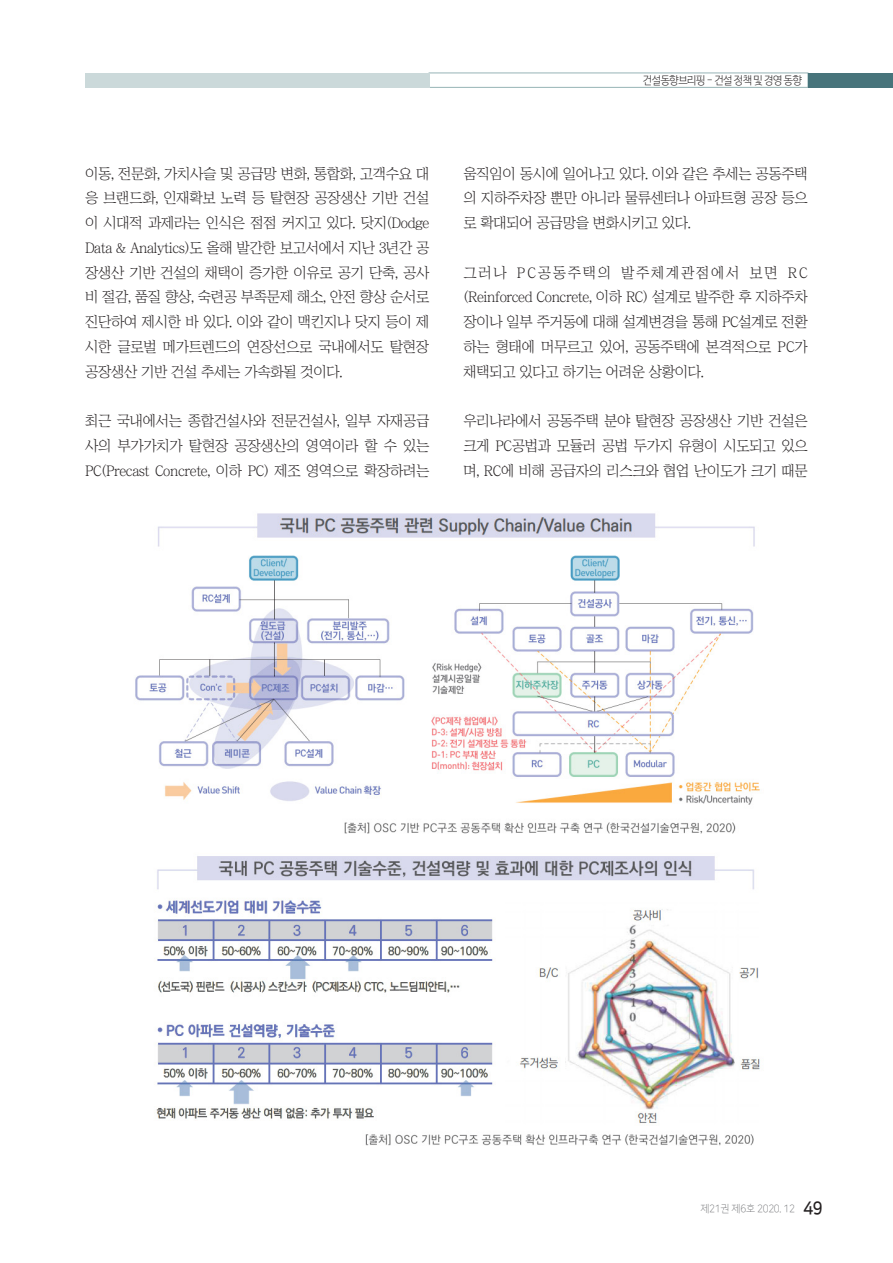
<style>
.page{position:relative;width:893px;height:1263px;background:#fff}
.page>*{position:absolute;margin:0;border:0;box-sizing:border-box;transform-origin:0 0}
.본문{font:14.7px/24.8px "Chosunilbo NM";letter-spacing:-.025em;color:#231f20;text-align:justify}
.정규{font:300 11.25px "Nanum Barun Gothic";letter-spacing:-.045em;color:#231f20;scale:.93 1}
.정규-2{font:10.5px "Nanum Square L";letter-spacing:-.025em;color:#6c6d70;scale:.95 1}
.s1{font-family:"Nanum Square B";font-size:18px;color:#231f20}
</style>
<div class="page">
<div style="left:429px;top:73px;width:379px;height:15px;border:1px solid #97b4b6"></div>
<div style="left:808px;top:73px;width:85px;height:15px;background:#47747b"></div>
<div style="left:85px;top:73px;width:345px;height:15px;background:#cbd9da"></div>
<img style="left:156px;top:856px;width:604px;height:290px">
<img style="left:135px;top:513px;width:625px;height:321px">
<p class="본문" style="left:85px;top:161px;width:346px">이동, 전문화, 가치사슬 및 공급망 변화, 통합화, 고객수요 대 응 브랜드화, 인재확보 노력 등 탈현장 공장생산 기반 건설 이 시대적 과제라는 인식은 점점 커지고 있다. 닷지(Dodge Data &amp; Analytics)도 올해 발간한 보고서에서 지난 3년간 공 장생산 기반 건설의 채택이 증가한 이유로 공기 단축, 공사 비 절감, 품질 향상, 숙련공 부족문제 해소, 안전 향상 순서로 진단하여 제시한 바 있다. 이와 같이 맥킨지나 닷지 등이 제 시한 글로벌 메가트렌드의 연장선으로 국내에서도 탈현장 공장생산 기반 건설 추세는 가속화될 것이다.</p>
<p class="본문" style="left:85px;top:408px;width:346px">최근 국내에서는 종합건설사와 전문건설사, 일부 자재공급 사의 부가가치가 탈현장 공장생산의 영역이라 할 수 있는 PC(Precast Concrete, 이하 PC) 제조 영역으로 확장하려는</p>
<p class="정규" style="left:643px;top:74px;width:173px">건설동향브리핑 - 건설 정책 및 경영 동향</p>
<p class="본문" style="left:463px;top:161px;width:346px">움직임이 동시에 일어나고 있다. 이와 같은 추세는 공동주택 의 지하주차장 뿐만 아니라 물류센터나 아파트형 공장 등으 로 확대되어 공급망을 변화시키고 있다.</p>
<p class="본문" style="left:463px;top:260px;width:346px">그러나 PC공동주택의 발주체계관점에서 보면 RC (Reinforced Concrete, 이하 RC) 설계로 발주한 후 지하주차 장이나 일부 주거동에 대해 설계변경을 통해 PC설계로 전환 하는 형태에 머무르고 있어, 공동주택에 본격적으로 PC가 채택되고 있다고 하기는 어려운 상황이다.</p>
<p class="본문" style="left:463px;top:408px;width:346px">우리나라에서 공동주택 분야 탈현장 공장생산 기반 건설은 크게 PC공법과 모듈러 공법 두가지 유형이 시도되고 있으 며, RC에 비해 공급자의 리스크와 협업 난이도가 크기 때문</p>
<p class="정규-2" style="left:700px;top:1203px;width:130px">제21권 제6호 2020. 12 <span class="s1">49</span></p>
</div>
